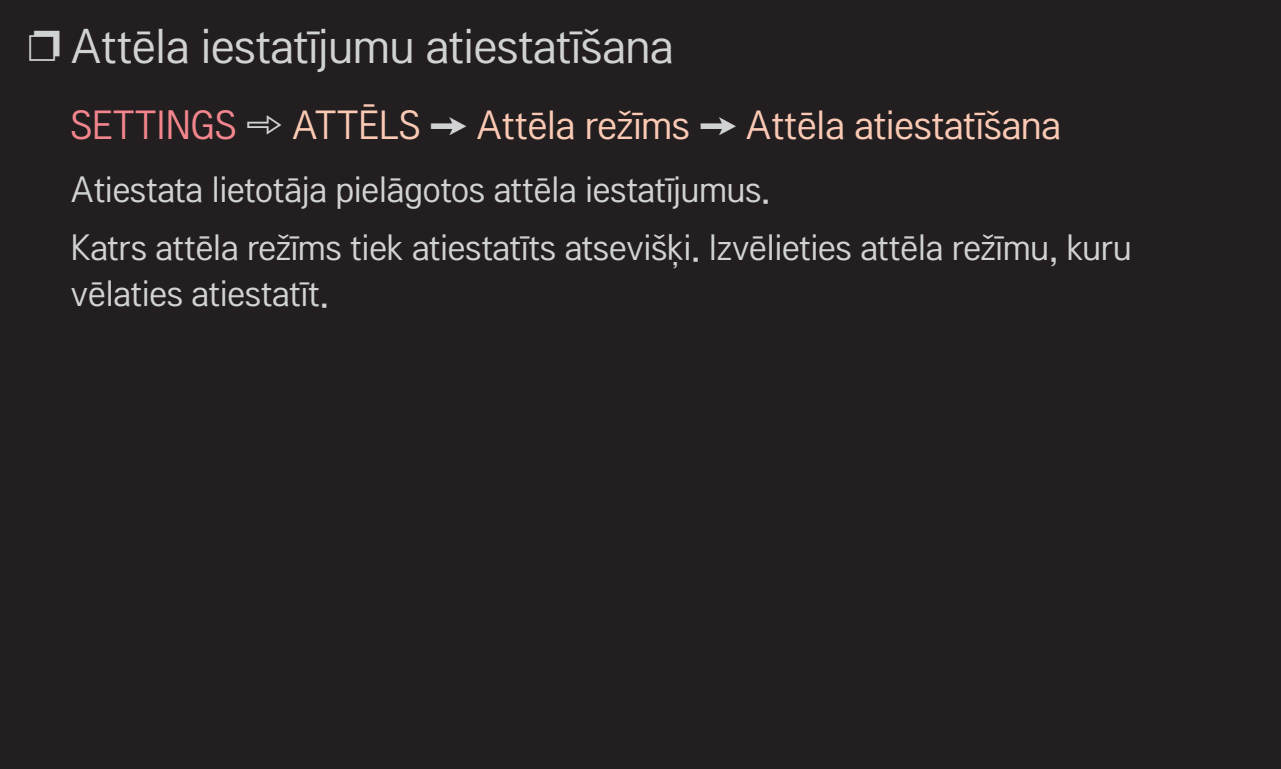
<style>
.page{position:relative;width:1281px;height:769px;background:#fff}
.page>*{position:absolute;margin:0;border:0;box-sizing:border-box;transform-origin:0 0}
.t1{font:48px "LG Display Light";color:#d1d2d4}
.t2{font:40px "LG Display Light";color:#fcc9b4}
.t3{font:36px/57.4px "LG Display Light";color:#d1d2d4}
.s1{font-size:42px}
.s2{color:#f3858d}
.s3{color:#d1d2d4}
</style>
<div class="page">
<div style="left:0;top:0;width:1280px;height:768px;background:#231f20"></div>
<h1 class="t1" style="left:28px;top:9px;width:646px"><span class="s1">❐</span> Attēla iestatījumu atiestatīšana</h1>
<p class="t2" style="left:71px;top:95px;width:991px"><span class="s2">SETTINGS</span> <span class="s3">➾</span> ATTĒLS <span class="s3">➙</span> Attēla režīms <span class="s3">➙</span> Attēla atiestatīšana</p>
<p class="t3" style="left:71px;top:158px;width:1061px">Atiestata lietotāja pielāgotos attēla iestatījumus.<br>Katrs attēla režīms tiek atiestatīts atsevišķi. Izvēlieties attēla režīmu, kuru</p>
<p class="t3" style="left:71px;top:261px;width:259px">vēlaties atiestatīt.</p>
</div>
